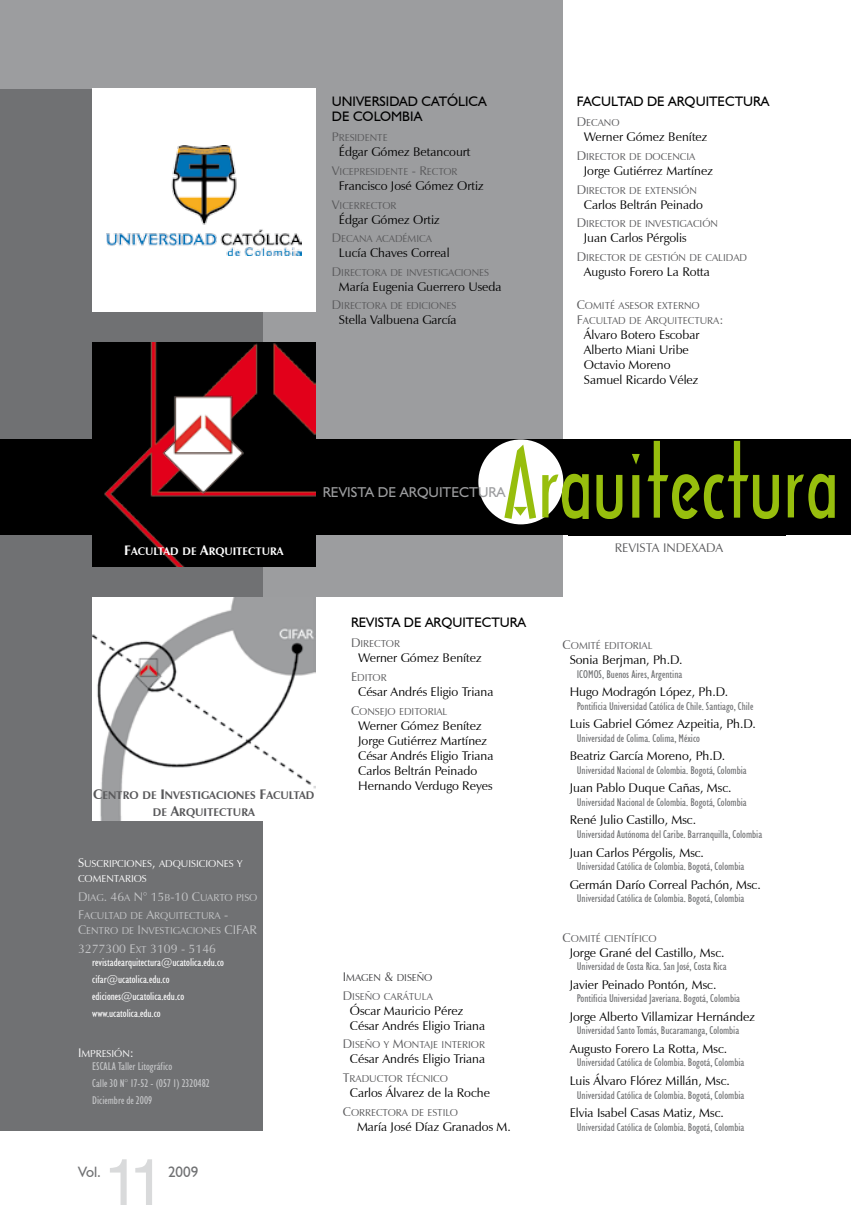
<style>
.page{position:relative;width:851px;height:1205px;background:#fff}
.page>*{position:absolute;margin:0;border:0;box-sizing:border-box;transform-origin:0 0}
.t1{font:91.88px "Architecture Plain";color:#97be0d}
.t2{font:65px "Helvetica";color:#d9dadb}
.t3{font:15px "Humanist 521 BT";color:#707173}
.t4{font:14.38px "Humanist 521 BT";color:#9c9d9f}
.t5{font:13.75px "Humanist 521 BT";color:#000}
.t6{font:12.5px/15px "Zapf Humanist 601 BT";color:#000}
.t7{font:12.5px "Zapf Humanist 601 BT";color:#c5c6c8}
.t8{font:12.5px "Zapf Humanist 601 BT";color:#58585a}
.t9{font:condensed 11.25px "Humanist 521 BT";color:#707173}
.t10{font:condensed 11.25px/17px "Humanist 521 BT";color:#fff}
.t11{font:condensed 11.25px/17px "Humanist 521 BT";color:#c5c6c8}
.t12{font:700 11.12px/16.6px "Zapf Humanist 601 BT";color:#58585a;text-align:center}
.t13{font:700 11px "Zapf Humanist 601 BT";color:#fff}
.t14{font:10px/15px "Zapf Humanist 601 BT";color:#58585a}
.t15{font:10px/18.5px "Zapf Humanist 601 BT";color:#c5c6c8}
.t16{font:10px/15px "Zapf Humanist 601 BT";color:#fff}
.s1{font-size:13.75px}
.s2{font-size:12.5px}
.s3{font-size:13.88px}
.s4{font-size:10px}
.s5{font-size:12.5px;color:#3e3e40}
.s6{color:#3e3e40}
</style>
<div class="page">
<div style="left:0;top:0;width:562px;height:597px;background:#9c9d9f"></div>
<div style="left:0;top:89px;width:262px;height:1041px;background:#707173"></div>
<div style="left:315px;top:439px;width:535px;height:96px;background:#000"></div>
<div style="left:478px;top:439px;width:85px;height:85px;background:#fff;border-radius:50%"></div>
<div style="left:0;top:439px;width:98px;height:96px;background:#000"></div>
<img style="left:92px;top:343px;width:223px;height:223px">
<img style="left:151px;top:393px;width:103px;height:102px">
<img style="left:92px;top:597px;width:223px;height:223px">
<div style="left:92px;top:89px;width:223px;height:223px;background:#fff"></div>
<img style="left:107px;top:145px;width:194px;height:110px">
<p class="t13" style="left:124px;top:545px;width:160px"><span class="s1">F</span>ACULTAD DE <span class="s1">A</span>RQUITECTURA</p>
<p class="t5" style="left:332px;top:93px;width:29px">UNIVER</p>
<p class="t5" style="left:379px;top:93px;width:15px">SIDAD</p>
<p class="t5" style="left:421px;top:93px;width:45px">CATÓLICA</p>
<p class="t5" style="left:332px;top:108px;width:85px">DE COLOMBIA</p>
<p class="t14" style="left:332px;top:130px;width:57px"><span class="s2">P</span>residente</p>
<p class="t6" style="left:339px;top:145px;width:133px">Édgar Gómez Betancourt</p>
<p class="t14" style="left:332px;top:164px;width:127px"><span class="s2">V</span>icepresidente <span class="s2">- R</span>ector</p>
<p class="t6" style="left:339px;top:178px;width:146px">Francisco José Gómez Ortiz</p>
<p class="t14" style="left:332px;top:198px;width:66px"><span class="s2">V</span>icerrector</p>
<p class="t6" style="left:339px;top:212px;width:102px">Édgar Gómez Ortiz</p>
<p class="t14" style="left:332px;top:231px;width:101px"><span class="s2">D</span> ecana académica</p>
<p class="t6" style="left:339px;top:245px;width:112px">Lucía Chaves Correal</p>
<p class="t14" style="left:332px;top:265px;width:158px"><span class="s2">D</span> irectora de investigaciones</p>
<p class="t6" style="left:339px;top:279px;width:164px">María Eugenia Guerrero Useda</p>
<p class="t14" style="left:332px;top:298px;width:125px"><span class="s2">D</span>irectora de ediciones</p>
<p class="t6" style="left:339px;top:312px;width:119px">Stella Valbuena García</p>
<p class="t5" style="left:576px;top:93px;width:17px">FACULTAD</p>
<p class="t5" style="left:647px;top:93px;width:40px">DE ARQUITECTURA</p>
<p class="t14" style="left:576px;top:115px;width:44px"><span class="s2">D</span> ecano</p>
<p class="t6" style="left:583px;top:130px;width:125px">Werner Gómez Benítez</p>
<p class="t14" style="left:576px;top:149px;width:120px"><span class="s2">D</span>irector de docencia</p>
<p class="t6" style="left:583px;top:163px;width:131px">Jorge Gutiérrez Martínez</p>
<p class="t14" style="left:576px;top:183px;width:121px"><span class="s2">D</span>irector de extensión</p>
<p class="t6" style="left:583px;top:197px;width:120px">Carlos Beltrán Peinado</p>
<p class="t14" style="left:576px;top:216px;width:143px"><span class="s2">D</span> irector de investigación</p>
<p class="t6" style="left:583px;top:230px;width:104px">Juan Carlos Pérgolis</p>
<p class="t14" style="left:576px;top:250px;width:172px"><span class="s2">D</span>irector de gestión de calidad</p>
<p class="t6" style="left:583px;top:264px;width:127px">Augusto Forero La Rotta</p>
<p class="t14" style="left:576px;top:298px;width:148px"><span class="s2">C</span>omité asesor externo<br><span class="s2">F</span>acultad de <span class="s2">A</span>rquitectura<span class="s2">:</span></p>
<p class="t6" style="left:583px;top:327px;width:117px">Álvaro Botero Escobar<br>Alberto Miani Uribe<br>Octavio Moreno<br>Samuel Ricardo Vélez</p>
<h1 class="t1" style="left:503px;top:426px;width:336px">Arquitectura</h1>
<p class="t4" style="left:323px;top:483px;width:184px">REVISTA DE ARQUITECTURA</p>
<p class="t8" style="left:614px;top:540px;width:7px">REVI</p>
<p class="t8" style="left:639px;top:540px;width:32px">STA INDEXADA</p>
<p class="t12" style="left:93px;top:787px;width:223px"><span class="s3">C</span>ENTRO DE <span class="s3">I</span> NVESTIGACIONES <span class="s3">F</span>ACULTAD<br>DE <span class="s3">A</span>RQUITECTURA</p>
<p class="t16" style="left:78px;top:856px;width:166px"><span class="s2">S</span>uscripciones<span class="s2">,</span> adquisiciones y comentarios</p>
<p class="t15" style="left:78px;top:888px;width:181px"><span class="s2">D</span> iag<span class="s2">. 46</span>a <span class="s2">N° 15</span>b<span class="s2">-10 C</span>uarto piso<br><span class="s2">F</span>acultad de <span class="s2">A</span>rquitectura <span class="s2">-</span></p>
<p class="t15" style="left:78px;top:921px;width:173px"><span class="s2">C</span>entro de <span class="s2">I</span> nvestigaciones <span class="s2">CI FAR</span></p>
<p class="t7" style="left:78px;top:940px;width:140px">3277300 E<span class="s4">xt</span> 3109 - 5146</p>
<p class="t10" style="left:92px;top:954px;width:133px">revistadearquitectura@ucatolica.edu.co cifar@ucatolica.edu.co ediciones@ucatolica.edu.co www.ucatolica.edu.co</p>
<p class="t16" style="left:78px;top:1045px;width:57px"><span class="s2">I</span>mpresión<span class="s2">:</span></p>
<p class="t11" style="left:92px;top:1057px;width:119px">ESCALA Taller Litográfico<br>Calle 30 N° 17-52 - (057 1) 2320482<br>Diciembre de 2009</p>
<h2 class="t2" style="left:103px;top:1144px;width:63px">11</h2>
<p class="t3" style="left:78px;top:1162px;width:25px">VOL.</p>
<p class="t3" style="left:168px;top:1162px;width:32px">2009</p>
<p class="t5" style="left:351px;top:614px;width:92px">REVI STA DE ARQUITECTURA</p>
<p class="t14" style="left:351px;top:636px;width:50px"><span class="s2">D</span> irector</p>
<p class="t6" style="left:358px;top:650px;width:125px">Werner Gómez Benítez</p>
<p class="t14" style="left:351px;top:670px;width:37px"><span class="s2">E</span>ditor</p>
<p class="t6" style="left:358px;top:684px;width:137px">César Andrés Eligio Triana</p>
<p class="t14" style="left:351px;top:703px;width:98px"><span class="s2">C</span>onsejo editorial</p>
<p class="t6" style="left:358px;top:718px;width:137px">Werner Gómez Benítez<br>Jorge Gutiérrez Martínez<br>César Andrés Eligio Triana<br>Carlos Beltrán Peinado<br>Hernando Verdugo Reyes</p>
<p class="t14" style="left:343px;top:968px;width:92px;line-height:18.5px"><span class="s5">I</span><span class="s6">magen</span> <span class="s5">&amp;</span> <span class="s6">diseño<br></span><span class="s2">D</span>iseño carátula</p>
<p class="t6" style="left:350px;top:1003px;width:137px">Óscar Mauricio Pérez<br>César Andrés Eligio Triana</p>
<p class="t14" style="left:343px;top:1037px;width:144px"><span class="s2">D</span>iseño y <span class="s2">M</span>ontaje interior</p>
<p class="t6" style="left:350px;top:1051px;width:137px">César Andrés Eligio Triana</p>
<p class="t14" style="left:343px;top:1071px;width:107px"><span class="s2">T</span>raductor técnico</p>
<p class="t6" style="left:350px;top:1085px;width:142px">Carlos Álvarez de la Roche</p>
<p class="t14" style="left:343px;top:1104px;width:117px"><span class="s2">C</span>orrectora de estilo</p>
<p class="t6" style="left:357px;top:1119px;width:155px">María José Díaz Granados M.</p>
<p class="t14" style="left:562px;top:638px;width:92px"><span class="s2">C</span>omité editorial</p>
<p class="t6" style="left:569px;top:652px;width:114px">Sonia Berjman, Ph.D.</p>
<p class="t9" style="left:576px;top:667px;width:107px">ICOMOS, Buenos Aires, Argentina</p>
<p class="t6" style="left:569px;top:684px;width:160px">Hugo Modragón López, Ph.D.</p>
<p class="t9" style="left:576px;top:699px;width:178px">Pontificia Universidad Católica de Chile. Santiago, Chile</p>
<p class="t6" style="left:569px;top:716px;width:188px">Luis Gabriel Gómez Azpeitia, Ph.D.</p>
<p class="t9" style="left:576px;top:731px;width:125px">Universidad de Colima. Colima, México</p>
<p class="t6" style="left:569px;top:748px;width:157px">Beatriz García Moreno, Ph.D.</p>
<p class="t9" style="left:576px;top:763px;width:171px">Universidad Nacional de Colombia. Bogotá, Colombia</p>
<p class="t6" style="left:569px;top:780px;width:163px">Juan Pablo Duque Cañas, Msc.</p>
<p class="t9" style="left:576px;top:795px;width:171px">Universidad Nacional de Colombia. Bogotá, Colombia</p>
<p class="t6" style="left:569px;top:812px;width:128px">René Julio Castillo, Msc.</p>
<p class="t9" style="left:576px;top:827px;width:187px">Universidad Autónoma del Caribe. Barranquilla, Colombia</p>
<p class="t6" style="left:569px;top:845px;width:136px">Juan Carlos Pérgolis, Msc.</p>
<p class="t9" style="left:576px;top:860px;width:169px">Universidad Católica de Colombia. Bogotá, Colombia</p>
<p class="t6" style="left:569px;top:877px;width:193px">Germán Darío Correal Pachón, Msc.</p>
<p class="t9" style="left:576px;top:892px;width:169px">Universidad Católica de Colombia. Bogotá, Colombia</p>
<p class="t14" style="left:562px;top:931px;width:96px"><span class="s2">C</span>omité científico</p>
<p class="t6" style="left:569px;top:945px;width:156px">Jorge Grané del Castillo, Msc.</p>
<p class="t9" style="left:576px;top:960px;width:151px">Universidad de Costa Rica. San José, Costa Rica</p>
<p class="t6" style="left:569px;top:977px;width:148px">Javier Peinado Pontón, Msc.</p>
<p class="t9" style="left:576px;top:992px;width:165px">Pontificia Universidad Javeriana. Bogotá, Colombia</p>
<p class="t6" style="left:569px;top:1009px;width:187px">Jorge Alberto Villamizar Hernández</p>
<p class="t9" style="left:576px;top:1024px;width:164px">Universidad Santo Tomás, Bucaramanga, Colombia</p>
<p class="t6" style="left:569px;top:1041px;width:159px">Augusto Forero La Rotta, Msc.</p>
<p class="t9" style="left:576px;top:1056px;width:169px">Universidad Católica de Colombia. Bogotá, Colombia</p>
<p class="t6" style="left:569px;top:1073px;width:162px">Luis Álvaro Flórez Millán, Msc.</p>
<p class="t9" style="left:576px;top:1088px;width:169px">Universidad Católica de Colombia. Bogotá, Colombia</p>
<p class="t6" style="left:569px;top:1105px;width:156px">Elvia Isabel Casas Matiz, Msc.</p>
<p class="t9" style="left:576px;top:1120px;width:169px">Universidad Católica de Colombia. Bogotá, Colombia</p>
</div>
